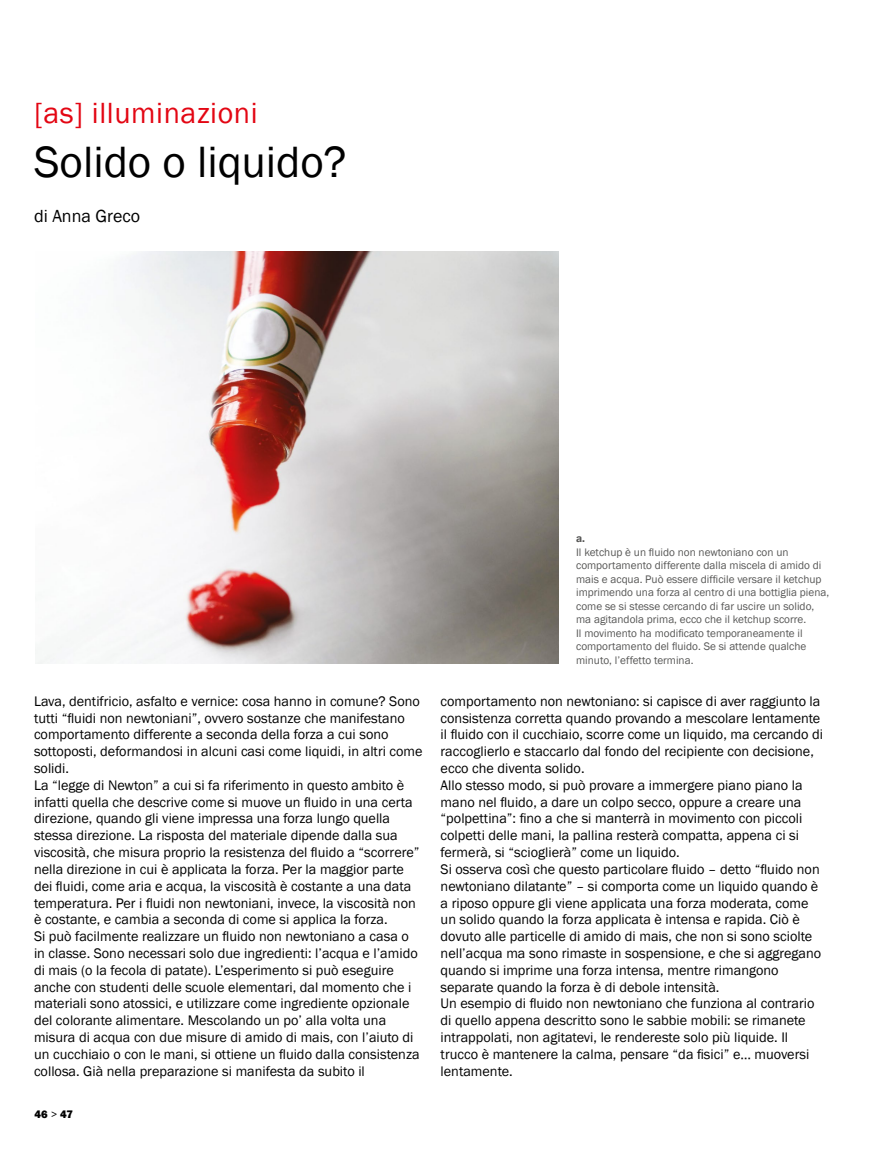
<style>
.page{position:relative;width:893px;height:1149px;background:#fff}
.page>*{position:absolute;margin:0;border:0;box-sizing:border-box;transform-origin:0 0}
.t1{font:45px "Franklin Gothic";color:#000}
.t2{font:30px "Franklin Gothic";letter-spacing:.02em;color:#e30613}
.t3{font:18px "Franklin Gothic";color:#000}
.t4{font:14.25px/16.8px "Franklin Gothic";color:#000}
.t5{font:11.25px/13.5px "Franklin Gothic";color:#575756}
.t6{font:800 11.25px "Franklin Gothic";color:#000}
.t7{font:600 11.25px "Franklin Gothic";color:#575756}
.s1{font-weight:400}
</style>
<div class="page">
<img style="left:35px;top:251px;width:523px;height:412px">
<h2 class="t2" style="left:34px;top:94px;width:225px">[as] illuminazioni</h2>
<h1 class="t1" style="left:34px;top:134px;width:314px">Solido o liquido?</h1>
<p class="t3" style="left:34px;top:205px;width:108px">di Anna Greco</p>
<p class="t7" style="left:576px;top:531px;width:10px">a.</p>
<p class="t5" style="left:576px;top:545px;width:255px">Il ketchup è un fluido non newtoniano con un comportamento differente dalla miscela di amido di mais e acqua. Può essere difficile versare il ketchup imprimendo una forza al centro di una bottiglia piena, come se si stesse cercando di far uscire un solido, ma agitandola prima, ecco che il ketchup scorre.<br>Il movimento ha modificato temporaneamente il comportamento del fluido. Se si attende qualche minuto, l’effetto termina.</p>
<p class="t4" style="left:34px;top:692px;width:390px">Lava, dentifricio, asfalto e vernice: cosa hanno in comune? Sono tutti “fluidi non newtoniani”, ovvero sostanze che manifestano comportamento differente a seconda della forza a cui sono sottoposti, deformandosi in alcuni casi come liquidi, in altri come solidi.<br>La “legge di Newton” a cui si fa riferimento in questo ambito è infatti quella che descrive come si muove un fluido in una certa direzione, quando gli viene impressa una forza lungo quella stessa direzione. La risposta del materiale dipende dalla sua viscosità, che misura proprio la resistenza del fluido a “scorrere” nella direzione in cui è applicata la forza. Per la maggior parte dei fluidi, come aria e acqua, la viscosità è costante a una data temperatura. Per i fluidi non newtoniani, invece, la viscosità non è costante, e cambia a seconda di come si applica la forza.<br>Si può facilmente realizzare un fluido non newtoniano a casa o in classe. Sono necessari solo due ingredienti: l’acqua e l’amido di mais (o la fecola di patate). L’esperimento si può eseguire anche con studenti delle scuole elementari, dal momento che i materiali sono atossici, e utilizzare come ingrediente opzionale del colorante alimentare. Mescolando un po’ alla volta una misura di acqua con due misure di amido di mais, con l’aiuto di un cucchiaio o con le mani, si ottiene un fluido dalla consistenza collosa. Già nella preparazione si manifesta da subito il</p>
<p class="t4" style="left:441px;top:692px;width:384px">comportamento non newtoniano: si capisce di aver raggiunto la consistenza corretta quando provando a mescolare lentamente il fluido con il cucchiaio, scorre come un liquido, ma cercando di raccoglierlo e staccarlo dal fondo del recipiente con decisione, ecco che diventa solido.<br>Allo stesso modo, si può provare a immergere piano piano la mano nel fluido, a dare un colpo secco, oppure a creare una “polpettina”: fino a che si manterrà in movimento con piccoli colpetti delle mani, la pallina resterà compatta, appena ci si fermerà, si “scioglierà” come un liquido.<br>Si osserva così che questo particolare fluido – detto “fluido non newtoniano dilatante” – si comporta come un liquido quando è a riposo oppure gli viene applicata una forza moderata, come un solido quando la forza applicata è intensa e rapida. Ciò è dovuto alle particelle di amido di mais, che non si sono sciolte nell’acqua ma sono rimaste in sospensione, e che si aggregano quando si imprime una forza intensa, mentre rimangono separate quando la forza è di debole intensità.<br>Un esempio di fluido non newtoniano che funziona al contrario di quello appena descritto sono le sabbie mobili: se rimanete intrappolati, non agitatevi, le rendereste solo più liquide. Il trucco è mantenere la calma, pensare “da fisici” e… muoversi lentamente.</p>
<p class="t6" style="left:34px;top:1106px;width:40px">46 <span class="s1">&gt;</span> 47</p>
</div>
